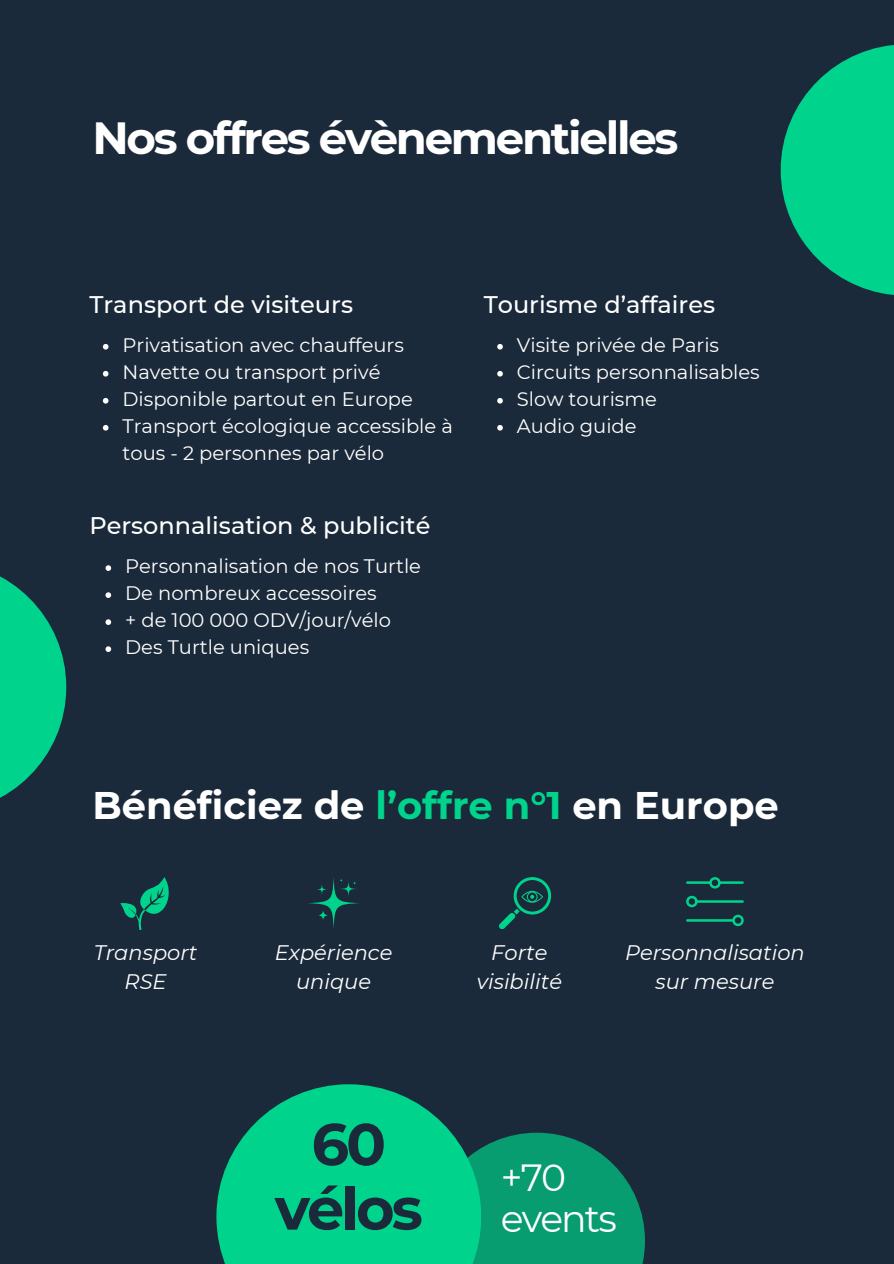
<style>
.page{position:relative;width:894px;height:1264px;background:#fff}
.page>*{position:absolute;margin:0;border:0;box-sizing:border-box;transform-origin:0 0}
.t1{font:700 58.8px "Montserrat";letter-spacing:-.05em;color:#1b2a3a}
.t2{font:700 45px "Montserrat";letter-spacing:-.05em;color:#fff}
.t3{font:700 38.4px "Montserrat";color:#fff}
.t4{font:37.8px "Montserrat";letter-spacing:-.05em;color:#fff}
.t5{font:500 24px "Montserrat";color:#fff}
.t6{font:italic 21px "Montserrat";color:#fff}
.t7{font:19.5px/27px "Montserrat";color:#fff}
.s1{color:#00d38c}
</style>
<div class="page">
<div style="left:0;top:0;width:893px;height:1263px;background:#1b2a3a"></div>
<svg style="left:499px;top:877px;width:52px;height:51px"></svg>
<svg style="left:307px;top:877px;width:52px;height:51px"></svg>
<svg style="left:316px;top:883px;width:11px;height:12px"></svg>
<svg style="left:340px;top:880px;width:17px;height:17px"></svg>
<svg style="left:352px;top:881px;width:4px;height:4px"></svg>
<svg style="left:339px;top:878px;width:4px;height:4px"></svg>
<svg style="left:686px;top:895px;width:57px;height:12px"></svg>
<svg style="left:686px;top:914px;width:57px;height:12px"></svg>
<svg style="left:686px;top:877px;width:57px;height:11px"></svg>
<svg style="left:120px;top:877px;width:49px;height:53px"></svg>
<svg style="left:780px;top:45px;width:113px;height:250px;fill:#00d38c"></svg>
<svg style="left:481px;top:1132px;width:163px;height:131px;background:#0a8c69"></svg>
<svg style="left:105px;top:565px;width:6px;height:6px"></svg>
<svg style="left:105px;top:592px;width:6px;height:6px"></svg>
<svg style="left:105px;top:619px;width:6px;height:6px"></svg>
<svg style="left:105px;top:646px;width:6px;height:6px"></svg>
<svg style="left:216px;top:1084px;width:265px;height:179px;fill:#00d38c"></svg>
<svg style="left:0;top:576px;width:66px;height:222px;fill:#00d38c"></svg>
<svg style="left:497px;top:344px;width:5px;height:5px"></svg>
<svg style="left:497px;top:371px;width:5px;height:5px"></svg>
<svg style="left:497px;top:398px;width:5px;height:5px"></svg>
<svg style="left:497px;top:425px;width:5px;height:5px"></svg>
<svg style="left:103px;top:344px;width:5px;height:5px"></svg>
<svg style="left:103px;top:371px;width:5px;height:5px"></svg>
<svg style="left:103px;top:398px;width:5px;height:5px"></svg>
<svg style="left:103px;top:425px;width:5px;height:5px"></svg>
<p class="t2" style="left:92px;top:111px;width:587px">Nos offres évènementielles</p>
<p class="t5" style="left:89px;top:290px;width:265px">Transport de visiteurs</p>
<p class="t7" style="left:122px;top:331px;width:283px">Privatisation avec chauffeurs</p>
<p class="t7" style="left:122px;top:358px;width:259px">Navette ou transport privé</p>
<p class="t7" style="left:122px;top:385px;width:292px">Disponible partout en Europe</p>
<p class="t7" style="left:122px;top:412px;width:332px">Transport écologique accessible à tous - 2 personnes par vélo</p>
<p class="t5" style="left:89px;top:511px;width:342px">Personnalisation &amp; publicité</p>
<p class="t7" style="left:125px;top:552px;width:297px">Personnalisation de nos Turtle</p>
<p class="t7" style="left:125px;top:579px;width:253px">De nombreux accessoires</p>
<p class="t7" style="left:125px;top:606px;width:267px">+ de 100 000 ODV/jour/vélo</p>
<p class="t7" style="left:125px;top:633px;width:185px">Des Turtle uniques</p>
<p class="t5" style="left:483px;top:290px;width:233px">Tourisme d’affaires</p>
<p class="t7" style="left:516px;top:331px;width:204px">Visite privée de Paris</p>
<p class="t7" style="left:516px;top:358px;width:244px">Circuits personnalisables</p>
<p class="t7" style="left:516px;top:385px;width:142px">Slow tourisme</p>
<p class="t7" style="left:516px;top:412px;width:121px">Audio guide</p>
<p class="t3" style="left:92px;top:781px;width:687px">Bénéficiez de <span class="s1">l’offre n°1</span> en Europe</p>
<p class="t6" style="left:94px;top:939px;width:105px">Transport</p>
<p class="t6" style="left:124px;top:968px;width:44px">RSE</p>
<p class="t6" style="left:275px;top:939px;width:119px">Expérience</p>
<p class="t6" style="left:296px;top:968px;width:77px">unique</p>
<p class="t1" style="left:311px;top:1108px;width:76px">60</p>
<p class="t1" style="left:275px;top:1172px;width:149px">vélos</p>
<p class="t6" style="left:491px;top:939px;width:58px">Forte</p>
<p class="t6" style="left:476px;top:968px;width:87px">visibilité</p>
<p class="t6" style="left:625px;top:939px;width:181px">Personnalisation</p>
<p class="t6" style="left:655px;top:968px;width:120px">sur mesure</p>
<p class="t4" style="left:500px;top:1154px;width:67px">+70</p>
<p class="t4" style="left:500px;top:1195px;width:117px">events</p>
</div>
